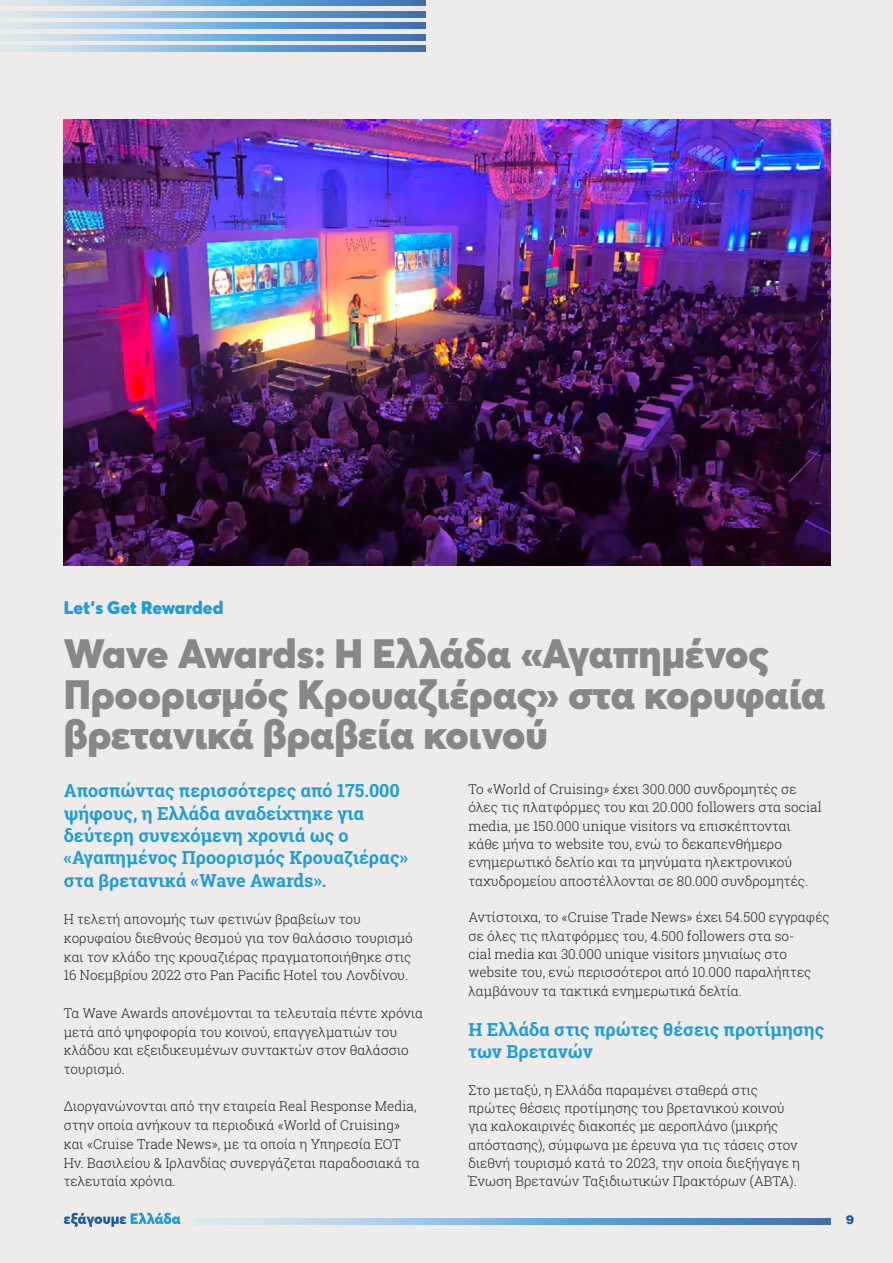
<style>
.page{position:relative;width:893px;height:1263px;background:#edeceb}
.page>*{position:absolute;margin:0;border:0;box-sizing:border-box;transform-origin:0 0}
.t1{font:900 40.5px/40.5px "Averta";color:#888787}
.t2{font:700 18px/22.4px "Roboto Slab";color:#1e9dd8}
.t3{font:900 18px "Averta";color:#1e9dd8}
.t4{font:300 13.5px/18.3px "Roboto Slab";color:#231f20}
.t5{font:900 12px "UB Helvetica";color:#1b5fa9}
</style>
<div class="page">
<svg style="left:0;top:0;width:426px;height:6px;background:#83b0d9"></svg>
<svg style="left:0;top:23px;width:426px;height:6px;background:#83b0d9"></svg>
<svg style="left:0;top:46px;width:426px;height:5px;background:#83b0d9"></svg>
<svg style="left:0;top:11px;width:426px;height:6px;background:#83b0d9"></svg>
<svg style="left:0;top:34px;width:426px;height:6px;background:#83b0d9"></svg>
<svg style="left:64px;top:1213px;width:117px;height:14px"></svg>
<svg style="left:194px;top:1219px;width:637px;height:5px;background:#83b0d9"></svg>
<img style="left:64px;top:119px;width:767px;height:447px">
<h2 class="t3" style="left:64px;top:596px;width:161px">Let’s Get Rewarded</h2>
<h1 class="t1" style="left:64px;top:633px;width:763px">Wave Awards: Η Ελλάδα «Αγαπημένος<br>Προορισμός Κρουαζιέρας» στα κορυφαία βρετανικά βραβεία κοινού</h1>
<h2 class="t2" style="left:64px;top:779px;width:346px">Αποσπώντας περισσότερες από 175.000 ψήφους, η Ελλάδα αναδείχτηκε για δεύτερη συνεχόμενη χρονιά ως ο «Αγαπημένος Προορισμός Κρουαζιέρας» στα βρετανικά «Wave Awards».</h2>
<p class="t4" style="left:64px;top:909px;width:351px;line-height:18.8px">Η τελετή απονομής των φετινών βραβείων του κορυφαίου διεθνούς θεσμού για τον θαλάσσιο τουρισμό και τον κλάδο της κρουαζιέρας πραγματοποιήθηκε στις 16 Νοεμβρίου 2022 στο Pan Pacific Hotel του Λονδίνου.</p>
<p class="t4" style="left:64px;top:1003px;width:361px;line-height:18.8px">Τα Wave Awards απονέμονται τα τελευταία πέντε χρόνια μετά από ψηφοφορία του κοινού, επαγγελματιών του κλάδου και εξειδικευμένων συντακτών στον θαλάσσιο τουρισμό.</p>
<p class="t4" style="left:64px;top:1097px;width:358px;line-height:18.8px">Διοργανώνονται από την εταιρεία Real Response Media, στην οποία ανήκουν τα περιοδικά «World of Cruising» και «Cruise Trade News», με τα οποία η Υπηρεσία ΕΟΤ Ην. Βασιλείου &amp; Ιρλανδίας συνεργάζεται παραδοσιακά τα τελευταία χρόνια.</p>
<p class="t4" style="left:468px;top:780px;width:355px">To «World of Cruising» έχει 300.000 συνδρομητές σε όλες τις πλατφόρμες του και 20.000 followers στα social media, με 150.000 unique visitors να επισκέπτονται κάθε μήνα το website του, ενώ το δεκαπενθήμερο ενημερωτικό δελτίο και τα μηνύματα ηλεκτρονικού ταχυδρομείου αποστέλλονται σε 80.000 συνδρομητές.</p>
<p class="t4" style="left:468px;top:908px;width:363px">Αντίστοιχα, το «Cruise Trade News» έχει 54.500 εγγραφές σε όλες τις πλατφόρμες του, 4.500 followers στα so-<br>cial media και 30.000 unique visitors μηνιαίως στο website του, ενώ περισσότεροι από 10.000 παραλήπτες λαμβάνουν τα τακτικά ενημερωτικά δελτία.</p>
<h2 class="t2" style="left:468px;top:1018px;width:357px;line-height:21.9px">Η Ελλάδα στις πρώτες θέσεις προτίμησης των Βρετανών</h2>
<p class="t4" style="left:468px;top:1080px;width:333px">Στο μεταξύ, η Ελλάδα παραμένει σταθερά στις πρώτες θέσεις προτίμησης του βρετανικού κοινού για καλοκαιρινές διακοπές με αεροπλάνο (μικρής απόστασης), σύμφωνα με έρευνα για τις τάσεις στον διεθνή τουρισμό κατά το 2023, την οποία διεξήγαγε η Ένωση Βρετανών Ταξιδιωτικών Πρακτόρων (ΑΒΤΑ).</p>
<p class="t5" style="left:846px;top:1212px;width:10px">9</p>
</div>
